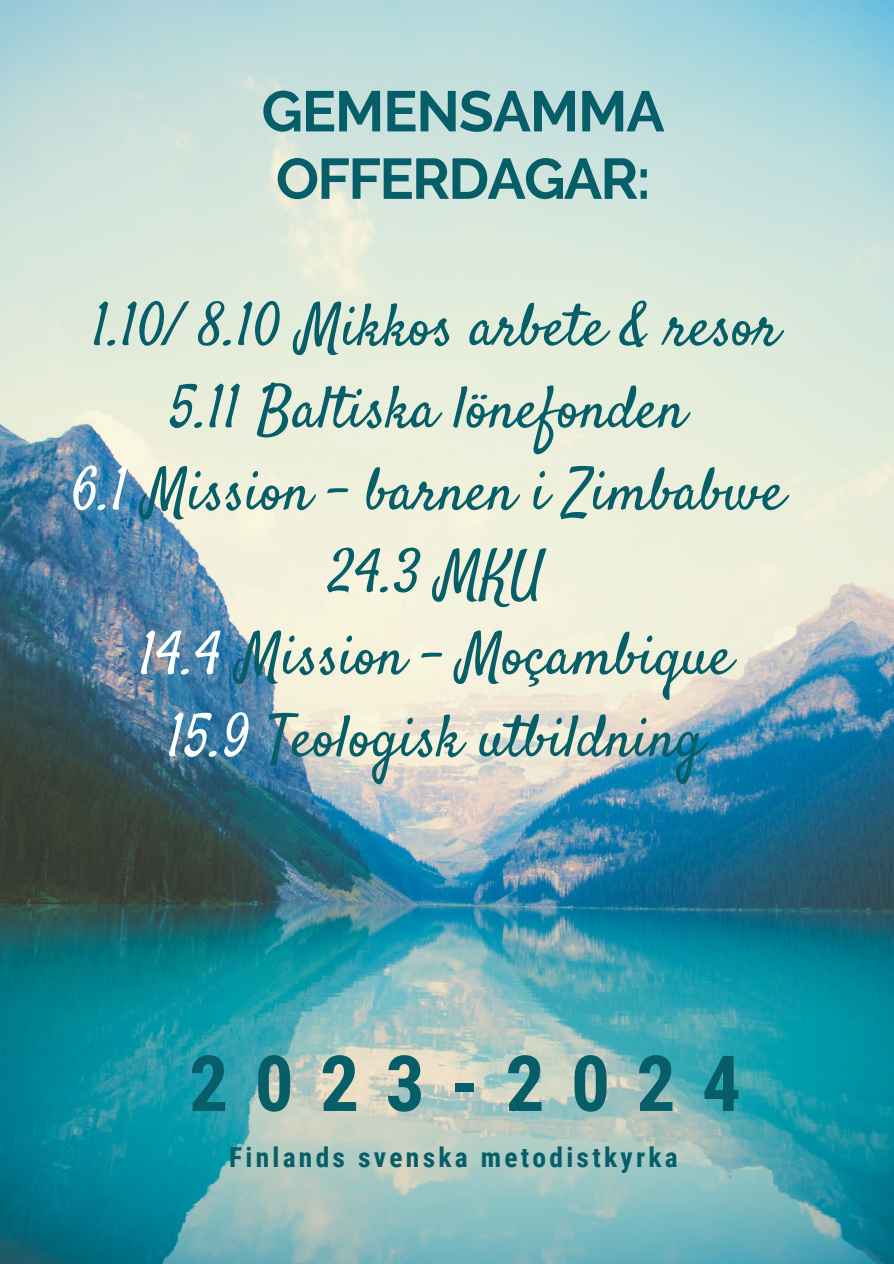
<style>
.page{position:relative;width:894px;height:1264px;background:#fff}
.page>*{position:absolute;margin:0;border:0;box-sizing:border-box;transform-origin:0 0}
.t1{font:700 77.4px "Roboto Condensed";letter-spacing:.34em;color:#065e69}
.t2{font:58.8px/82.2px "Satisfy";color:#065e69;text-align:center}
.t3{font:700 57px "Raleway";letter-spacing:-.025em;color:#065e69}
.t4{font:700 27.45px "Roboto Condensed";letter-spacing:.12em;color:#065e69}
.s1{color:#fff}
</style>
<div class="page">
<img style="left:0;top:0;width:893px;height:1263px">
<p class="t3" style="left:261px;top:78px;width:404px">GEMENSAMMA</p>
<p class="t3" style="left:276px;top:145px;width:376px">OFFERDAGAR:</p>
<p class="t2" style="left:71px;top:290px;width:714px">1.10/ 8.10 Mikkos arbete &amp; resor<br>5.11 Baltiska lönefonden<br><span class="s1">6.1</span> Mission - barnen i Zimbabwe<br>24.3 MKU<br><span class="s1">14.4</span> Mission - Moçambique<br><span class="s1">15.9</span> Teologisk utbildning</p>
<p class="t1" style="left:189px;top:1039px;width:553px">2023-2024</p>
<p class="t4" style="left:229px;top:1141px;width:450px">Finlands svenska metodistkyrka</p>
</div>
